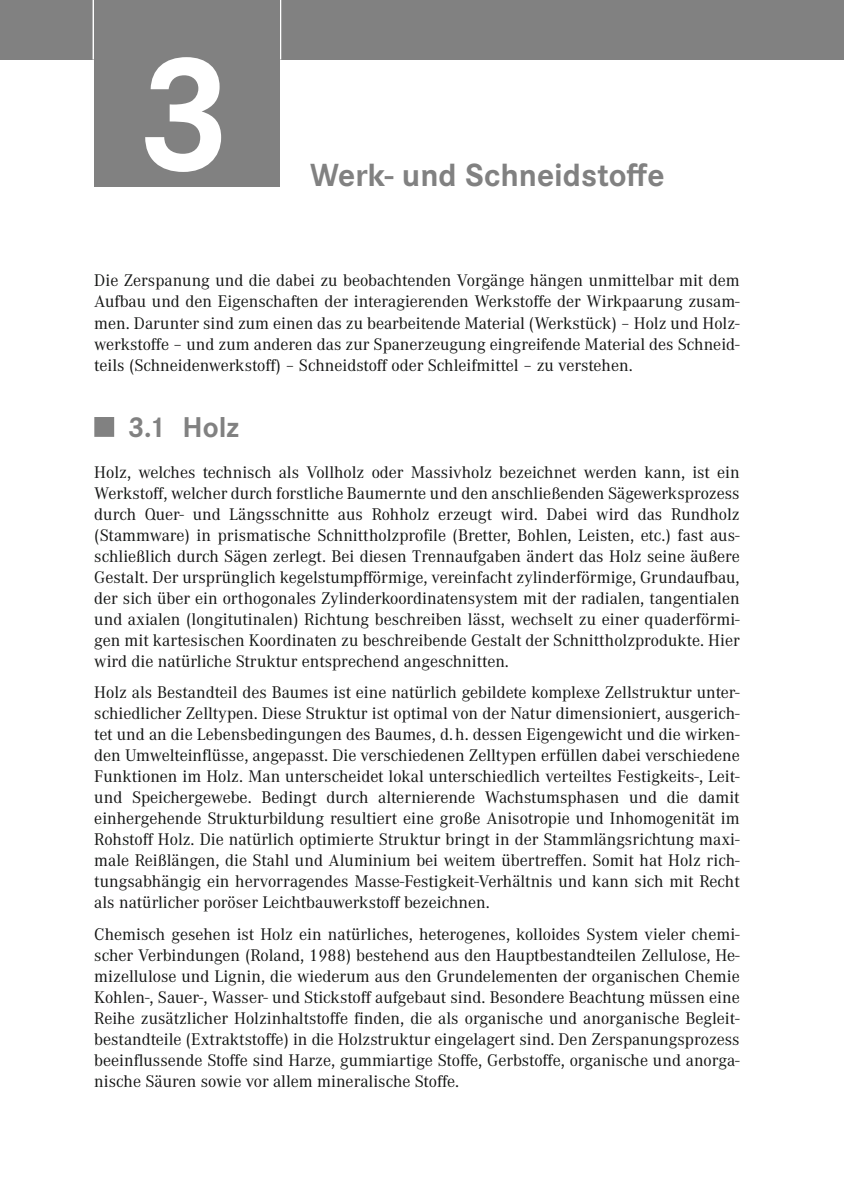
<style>
.page{position:relative;width:844px;height:1191px;background:#fff}
.page>*{position:absolute;margin:0;border:0;box-sizing:border-box;transform-origin:0 0}
.t1{font:700 169.75px "Corporate S Pro";color:#fff}
.t2{font:700 33.25px "Corporate S Pro";color:#818181}
.t3{font:700 29.75px "Corporate S Pro";color:#818181}
.t4{font:17.5px/21px "Corporate A Pro";color:#131413;text-align:justify}
</style>
<div class="page">
<div style="left:0;top:0;width:843px;height:60px;background:#818181"></div>
<hr style="left:279px;top:0;width:2px;height:60px;background:#fff">
<hr style="left:93px;top:0;width:1px;height:60px;background:#fff">
<div style="left:94px;top:0;width:185px;height:187px;background:#818181"></div>
<div style="left:94px;top:417px;width:20px;height:20px;background:#818181"></div>
<h1 class="t1" style="left:136px;top:-20px;width:98px">3</h1>
<h2 class="t2" style="left:310px;top:149px;width:355px">Werk- und Schneidstoffe</h2>
<p class="t4" style="left:94px;top:269px;width:646px">Die Zerspanung und die dabei zu beobachtenden Vorgänge hängen unmittelbar mit dem Aufbau und den Eigenschaften der interagierenden Werkstoffe der Wirkpaarung zusam&shy;men. Darunter sind zum einen das zu bearbeitende Material (Werkstück) – Holz und Holz&shy;werkstoffe – und zum anderen das zur Spanerzeugung eingreifende Material des Schneid&shy;teils (Schneidenwerkstoff) – Schneidstoff oder Schleifmittel – zu verstehen.</p>
<h3 class="t3" style="left:128px;top:403px;width:113px">3.1 Holz</h3>
<p class="t4" style="left:94px;top:460px;width:646px">Holz, welches technisch als Vollholz oder Massivholz bezeichnet werden kann, ist ein Werkstoff, welcher durch forstliche Baumernte und den anschließenden Sägewerksprozess durch Quer- und Längsschnitte aus Rohholz erzeugt wird. Dabei wird das Rundholz (Stammware) in prismatische Schnittholzprofile (Bretter, Bohlen, Leisten, etc.) fast aus&shy;schließlich durch Sägen zerlegt. Bei diesen Trennaufgaben ändert das Holz seine äußere Gestalt. Der ursprünglich kegelstumpfförmige, vereinfacht zylinderförmige, Grundaufbau, der sich über ein orthogonales Zylinderkoordinatensystem mit der radialen, tangentialen und axialen (longitutinalen) Richtung beschreiben lässt, wechselt zu einer quaderförmi&shy;gen mit kartesischen Koordinaten zu beschreibende Gestalt der Schnittholzprodukte. Hier wird die natürliche Struktur entsprechend angeschnitten.</p>
<p class="t4" style="left:94px;top:681px;width:646px">Holz als Bestandteil des Baumes ist eine natürlich gebildete komplexe Zellstruktur unter&shy;schiedlicher Zelltypen. Diese Struktur ist optimal von der Natur dimensioniert, ausgerich&shy;tet und an die Lebensbedingungen des Baumes, d. h. dessen Eigengewicht und die wirken&shy;den Umwelteinflüsse, angepasst. Die verschiedenen Zelltypen erfüllen dabei verschiedene Funktionen im Holz. Man unterscheidet lokal unterschiedlich verteiltes Festigkeits-, Leit&shy;und Speichergewebe. Bedingt durch alternierende Wachstumsphasen und die damit einhergehende Strukturbildung resultiert eine große Anisotropie und Inhomogenität im Rohstoff Holz. Die natürlich optimierte Struktur bringt in der Stammlängsrichtung maxi&shy;male Reißlängen, die Stahl und Aluminium bei weitem übertreffen. Somit hat Holz rich&shy;tungsabhängig ein hervorragendes Masse-Festigkeit-Verhältnis und kann sich mit Recht als natürlicher poröser Leichtbauwerkstoff bezeichnen.</p>
<p class="t4" style="left:94px;top:922px;width:646px;text-align:left">Chemisch gesehen ist Holz ein natürliches, heterogenes, kolloides System vieler chemi&shy;scher Verbindungen (Roland, 1988) bestehend aus den Hauptbestandteilen Zellulose, He-- mizellulose und Lignin, die wiederum aus den Grundelementen der organischen Chemie Kohlen-, Sauer-, Wasser- und Stickstoff aufgebaut sind. Besondere Beachtung müssen eine Reihe zusätzlicher Holzinhaltstoffe finden, die als organische und anorganische Begleit&shy;bestandteile (Extraktstoffe) in die Holzstruktur eingelagert sind. Den Zerspanungsprozess beeinflussende Stoffe sind Harze, gummiartige Stoffe, Gerbstoffe, organische und anorga&shy;nische Säuren sowie vor allem mineralische Stoffe.</p>
</div>
